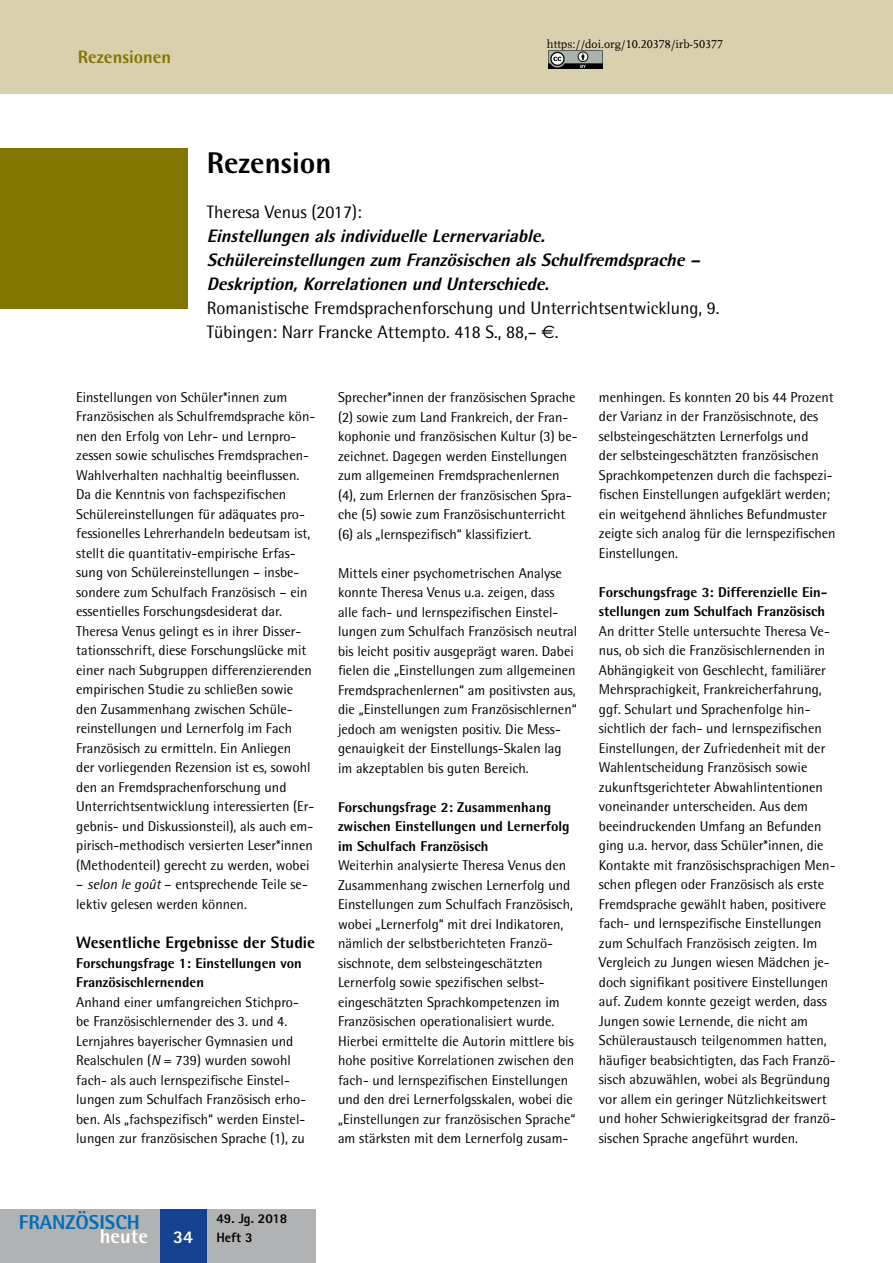
<style>
.page{position:relative;width:893px;height:1263px;background:#fff}
.page>*{position:absolute;margin:0;border:0;box-sizing:border-box;transform-origin:0 0}
.t1{font:800 30px "Rotis Semi Sans";color:#000}
.t2{font:800 20.1px "Rotis Semi Sans";color:#006eb7}
.t3{font:800 20.1px "Rotis Semi Sans";color:#fff}
.t4{font:italic 800 18px/24px "Rotis Semi Sans";color:#000}
.t5{font:18px/24px "Rotis Semi Sans";color:#000}
.t6{font:800 18px "Rotis Semi Sans";color:#837600}
.t7{font:800 18px "Rotis Sans Serif";color:#fff}
.t8{font:800 16.5px "Rotis Semi Sans";color:#000}
.t9{font:14.25px/19.5px "Rotis Semi Sans";color:#000}
.t10{font:800 14.25px/19.5px "Rotis Semi Sans";color:#000}
.t11{font:800 13.5px "Rotis Sans Serif";color:#000}
.t12{font:12px "UB Scala";color:#000}
.s1{font-family:"Euro Sans"}
.s2{font-style:italic}
</style>
<div class="page">
<div style="left:0;top:1209px;width:316px;height:54px;background:#b1b2b3"></div>
<div style="left:160px;top:1209px;width:46px;height:54px;background:#144290"></div>
<div style="left:0;top:148px;width:187px;height:161px;background:#837600"></div>
<div style="left:0;top:0;width:893px;height:94px;background:#d9d1ae"></div>
<img style="left:549px;top:50px;width:53px;height:19px">
<p class="t6" style="left:78px;top:45px;width:95px">Rezensionen</p>
<p class="t12" style="left:547px;top:37px;width:178px">https://doi.org/10.20378/irb-50377</p>
<h1 class="t1" style="left:207px;top:143px;width:126px">Rezension</h1>
<p class="t5" style="left:207px;top:199px;width:156px">Theresa Venus (2017):</p>
<p class="t4" style="left:207px;top:223px;width:500px">Einstellungen alsindividuelleLernervariable.<br>Schülereinstellungen zum Französischen alsSchulfremdsprache–<br>Deskription,Korrelationen undUnterschiede.</p>
<p class="t5" style="left:207px;top:295px;width:514px">Romanistische Fremdsprachenforschung und Unterrichtsentwicklung, 9.<br>Tübingen: Narr Francke Attempto. 418 S., 88,– <span class="s1">e</span>.</p>
<p class="t9" style="left:76px;top:387px;width:241px">Einstellungen von Schüler*innen zum Französischen als Schulfremdsprache kön&shy;nen den Erfolg von Lehr- und Lernpro&shy;zessen sowie schulisches Fremdsprachen-Wahlverhalten nachhaltig beeinflussen.<br>Da die Kenntnis von fachspezifischen Schülereinstellungen für adäquates pro&shy;fessionelles Lehrerhandeln bedeutsam ist, stellt die quantitativ-empirische Erfas&shy;sung von Schülereinstellungen – insbe&shy;sondere zum Schulfach Französisch – ein essentielles Forschungsdesiderat dar.<br>Theresa Venus gelingt es in ihrer Disser&shy;tationsschrift, diese Forschungslücke mit einer nach Subgruppen differenzierenden empirischen Studie zu schließen sowie den Zusammenhang zwischen Schüle&shy;reinstellungen und Lernerfolg im Fach Französisch zu ermitteln. Ein Anliegen<br>der vorliegenden Rezension ist es, sowohl den an Fremdsprachenforschung und Unterrichtsentwicklung interessierten (Er&shy;gebnis- und Diskussionsteil), als auch em&shy;pirisch-methodisch versierten Leser*innen (Methodenteil) gerecht zu werden, wobei</p>
<p class="t9" style="left:76px;top:874px;width:233px">– <span class="s2">selon le goût</span> – entsprechende Teile se&shy;lektiv gelesen werden können.</p>
<p class="t8" style="left:76px;top:932px;width:240px">Wesentliche Ergebnisse der Studie</p>
<p class="t10" style="left:76px;top:953px;width:227px">Forschungsfrage 1: Einstellungen von<br>Französischlernenden</p>
<p class="t9" style="left:76px;top:992px;width:232px">Anhand einer umfangreichen Stichpro&shy;be Französischlernender des 3. und 4.<br>Lernjahres bayerischer Gymnasien und Realschulen (<span class="s2">N</span> = 739) wurden sowohl fach- als auch lernspezifische Einstel&shy;lungen zum Schulfach Französisch erho&shy;ben. Als „fachspezifisch“ werden Einstel&shy;lungen zur französischen Sprache (1), zu</p>
<p class="t9" style="left:338px;top:387px;width:241px">Sprecher*innen der französischen Sprache (2) sowie zum Land Frankreich, der Fran&shy;kophonie und französischen Kultur (3) be&shy;zeichnet. Dagegen werden Einstellungen zum allgemeinen Fremdsprachenlernen (4), zum Erlernen der französischen Spra&shy;che (5) sowie zum Französischunterricht (6) als „lernspezifisch“ klassifiziert.</p>
<p class="t9" style="left:338px;top:563px;width:241px">Mittels einer psychometrischen Analyse konnte Theresa Venus u.a. zeigen, dass alle fach- und lernspezifischen Einstel&shy;lungen zum Schulfach Französisch neutral bis leicht positiv ausgeprägt waren. Dabei fielen die „Einstellungen zum allgemeinen Fremdsprachenlernen“ am positivsten aus, die „Einstellungen zum Französischlernen“ jedoch am wenigsten positiv. Die Mess&shy;genauigkeit der Einstellungs-Skalen lag im akzeptablen bis guten Bereich.</p>
<p class="t10" style="left:338px;top:797px;width:233px">Forschungsfrage 2: Zusammenhang zwischen Einstellungen und Lernerfolg im Schulfach Französisch</p>
<p class="t9" style="left:338px;top:855px;width:239px">Weiterhin analysierte Theresa Venus den Zusammenhang zwischen Lernerfolg und Einstellungen zum Schulfach Französisch, wobei „Lernerfolg“ mit drei Indikatoren, nämlich der selbstberichteten Franzö&shy;sischnote, dem selbsteingeschätzten Lernerfolg sowie spezifischen selbst&shy;eingeschätzten Sprachkompetenzen im Französischen operationalisiert wurde.<br>Hierbei ermittelte die Autorin mittlere bis hohe positive Korrelationen zwischen den fach- und lernspezifischen Einstellungen und den drei Lernerfolgsskalen, wobei die „Einstellungen zur französischen Sprache“ am stärksten mit dem Lernerfolg zusam-</p>
<p class="t9" style="left:599px;top:387px;width:238px">menhingen. Es konnten 20 bis 44 Prozent der Varianz in der Französischnote, des selbsteingeschätzten Lernerfolgs und<br>der selbsteingeschätzten französischen Sprachkompetenzen durch die fachspezi&shy;fischen Einstellungen aufgeklärt werden; ein weitgehend ähnliches Befundmuster zeigte sich analog für die lernspezifischen Einstellungen.</p>
<p class="t10" style="left:599px;top:582px;width:230px">Forschungsfrage 3: Differenzielle Ein&shy;stellungen zum Schulfach Französisch</p>
<p class="t9" style="left:599px;top:621px;width:238px">An dritter Stelle untersuchte Theresa Ve&shy;nus, ob sich die Französischlernenden in Abhängigkeit von Geschlecht, familiärer Mehrsprachigkeit, Frankreicherfahrung, ggf. Schulart und Sprachenfolge hin&shy;sichtlich der fach- und lernspezifischen Einstellungen, der Zufriedenheit mit der Wahlentscheidung Französisch sowie zukunftsgerichteter Abwahlintentionen voneinander unterscheiden. Aus dem beeindruckenden Umfang an Befunden ging u.a. hervor, dass Schüler*innen, die Kontakte mit französischsprachigen Men&shy;schen pflegen oder Französisch als erste Fremdsprache gewählt haben, positivere fach- und lernspezifische Einstellungen zum Schulfach Französisch zeigten. Im Vergleich zu Jungen wiesen Mädchen je&shy;doch signifikant positivere Einstellungen auf. Zudem konnte gezeigt werden, dass Jungen sowie Lernende, die nicht am Schüleraustausch teilgenommen hatten, häufiger beabsichtigten, das Fach Franzö&shy;sisch abzuwählen, wobei als Begründung vor allem ein geringer Nützlichkeitswert und hoher Schwierigkeitsgrad der franzö&shy;sischen Sprache angeführt wurden.</p>
<h2 class="t2" style="left:19px;top:1210px;width:123px">FRANZÖSISCH</h2>
<h2 class="t3" style="left:100px;top:1223px;width:50px">heute</h2>
<p class="t11" style="left:216px;top:1209px;width:73px">49. Jg. 2018</p>
<p class="t7" style="left:173px;top:1225px;width:22px">34</p>
<p class="t11" style="left:216px;top:1229px;width:38px">Heft 3</p>
</div>
